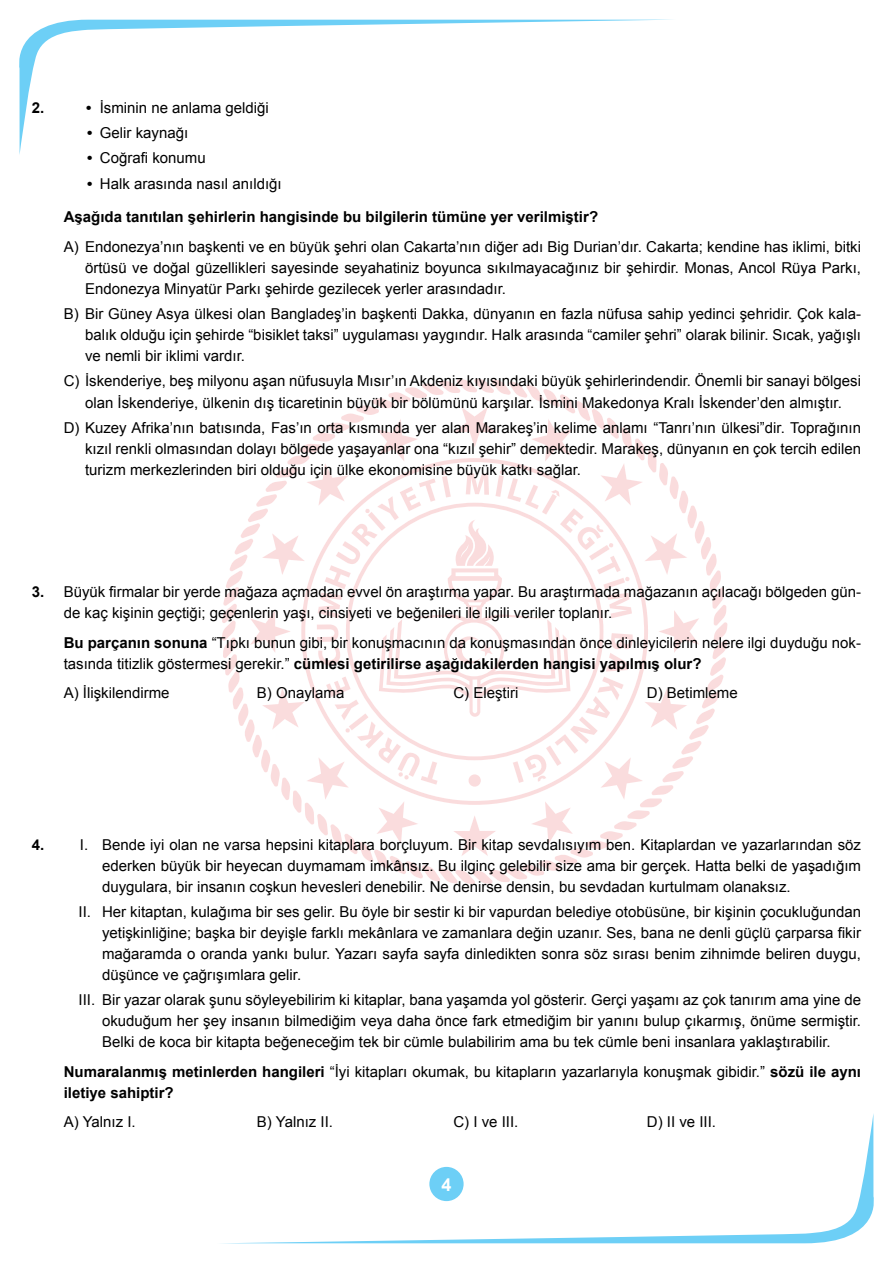
<style>
.page{position:relative;width:893px;height:1263px;background:#fff}
.page>*{position:absolute;margin:0;border:0;box-sizing:border-box;transform-origin:0 0}
.t1{font:700 18px "Arial";color:#fff}
.t2{font:15px/21px "Arial";color:#000;text-align:justify}
.t3{font:700 15px "Arial";color:#000}
.s1{font-weight:700}
</style>
<div class="page">
<svg style="left:19px;top:20px;width:631px;height:135px"></svg>
<svg style="left:243px;top:1114px;width:631px;height:129px"></svg>
<svg style="left:216px;top:372px;width:518px;height:519px"></svg>
<p class="t3" style="left:32px;top:98px;width:14px">2.</p>
<p class="t2" style="left:86px;top:97px;width:184px"><span class="s1">•</span> İsminin ne anlama geldiği</p>
<p class="t2" style="left:87px;top:123px;width:103px"><span class="s1">•</span> Gelir kaynağı</p>
<p class="t2" style="left:87px;top:148px;width:120px"><span class="s1">•</span> Coğrafi konumu</p>
<p class="t2" style="left:87px;top:173px;width:196px"><span class="s1">•</span> Halk arasında nasıl anıldığı</p>
<p class="t3" style="left:64px;top:207px;width:536px">Aşağıda tanıtılan şehirlerin hangisinde bu bilgilerin tümüne yer verilmiştir?</p>
<p class="t2" style="left:85px;top:236px;width:777px;text-indent:-21px">A) Endonezya’nın başkenti ve en büyük şehri olan Cakarta’nın diğer adı Big Durian’dır. Cakarta; kendine has iklimi, bitki örtüsü ve doğal güzellikleri sayesinde seyahatiniz boyunca sıkılmayacağınız bir şehirdir. Monas, Ancol Rüya Parkı, Endonezya Minyatür Parkı şehirde gezilecek yerler arasındadır.</p>
<p class="t2" style="left:85px;top:304px;width:777px;text-indent:-21px">B) Bir Güney Asya ülkesi olan Bangladeş’in başkenti Dakka, dünyanın en fazla nüfusa sahip yedinci şehridir. Çok kala&shy;balık olduğu için şehirde “bisiklet taksi” uygulaması yaygındır. Halk arasında “camiler şehri” olarak bilinir. Sıcak, yağışlı ve nemli bir iklimi vardır.</p>
<p class="t2" style="left:64px;top:371px;width:799px;text-align:center">C) İskenderiye, beş milyonu aşan nüfusuyla Mısır’ın Akdeniz kıyısındaki büyük şehirlerindendir. Önemli bir sanayi bölgesi olan İskenderiye, ülkenin dış ticaretinin büyük bir bölümünü karşılar. İsmini Makedonya Kralı İskender’den almıştır.</p>
<p class="t2" style="left:85px;top:417px;width:777px;text-indent:-21px">D) Kuzey Afrika’nın batısında, Fas’ın orta kısmında yer alan Marakeş’in kelime anlamı “Tanrı’nın ülkesi”dir. Toprağının kızıl renkli olmasından dolayı bölgede yaşayanlar ona “kızıl şehir” demektedir. Marakeş, dünyanın en çok tercih edilen turizm merkezlerinden biri olduğu için ülke ekonomisine büyük katkı sağlar.</p>
<p class="t2" style="left:64px;top:581px;width:799px;text-indent:-32px"><span class="s1">3.</span> Büyük firmalar bir yerde mağaza açmadan evvel ön araştırma yapar. Bu araştırmada mağazanın açılacağı bölgeden gün&shy;de kaç kişinin geçtiği; geçenlerin yaşı, cinsiyeti ve beğenileri ile ilgili veriler toplanır.</p>
<p class="t2" style="left:64px;top:632px;width:799px"><span class="s1">Bu parçanın sonuna</span> “Tıpkı bunun gibi, bir konuşmacının da konuşmasından önce dinleyicilerin nelere ilgi duyduğu nok&shy;tasında titizlik göstermesi gerekir.” <span class="s1">cümlesi getirilirse aşağıdakilerden hangisi yapılmış olur?</span></p>
<p class="t2" style="left:64px;top:682px;width:107px">A) İlişkilendirme</p>
<p class="t2" style="left:257px;top:682px;width:89px">B) Onaylama</p>
<p class="t2" style="left:453px;top:682px;width:66px">C) Eleştiri</p>
<p class="t2" style="left:647px;top:682px;width:92px">D) Betimleme</p>
<p class="t2" style="left:102px;top:834px;width:760px;text-indent:-70px"><span class="s1">4.</span> I. Bende iyi olan ne varsa hepsini kitaplara borçluyum. Bir kitap sevdalısıyım ben. Kitaplardan ve yazarlarından söz ederken büyük bir heyecan duymamam imkânsız. Bu ilginç gelebilir size ama bir gerçek. Hatta belki de yaşadığım duygulara, bir insanın coşkun hevesleri denebilir. Ne denirse densin, bu sevdadan kurtulmam olanaksız.</p>
<p class="t2" style="left:102px;top:901px;width:760px;text-indent:-23px">II. Her kitaptan, kulağıma bir ses gelir. Bu öyle bir sestir ki bir vapurdan belediye otobüsüne, bir kişinin çocukluğundan yetişkinliğine; başka bir deyişle farklı mekânlara ve zamanlara değin uzanır. Ses, bana ne denli güçlü çarparsa fikir mağaramda o oranda yankı bulur. Yazarı sayfa sayfa dinledikten sonra söz sırası benim zihnimde beliren duygu, düşünce ve çağrışımlara gelir.</p>
<p class="t2" style="left:102px;top:990px;width:760px;text-indent:-23px">III. Bir yazar olarak şunu söyleyebilirim ki kitaplar, bana yaşamda yol gösterir. Gerçi yaşamı az çok tanırım ama yine de okuduğum her şey insanın bilmediğim veya daha önce fark etmediğim bir yanını bulup çıkarmış, önüme sermiştir.<br>Belki de koca bir kitapta beğeneceğim tek bir cümle bulabilirim ama bu tek cümle beni insanlara yaklaştırabilir.</p>
<p class="t2" style="left:64px;top:1061px;width:799px"><span class="s1">Numaralanmış metinlerden hangileri</span> “İyi kitapları okumak, bu kitapların yazarlarıyla konuşmak gibidir.” <span class="s1">sözü ile aynı iletiye sahiptir?</span></p>
<p class="t2" style="left:64px;top:1112px;width:73px">A) Yalnız I.</p>
<p class="t2" style="left:257px;top:1112px;width:78px">B) Yalnız II.</p>
<p class="t2" style="left:453px;top:1112px;width:67px">C) I ve III.</p>
<p class="t2" style="left:647px;top:1112px;width:71px">D) II ve III.</p>
<p class="t1" style="left:442px;top:1172px;width:12px">4</p>
</div>
